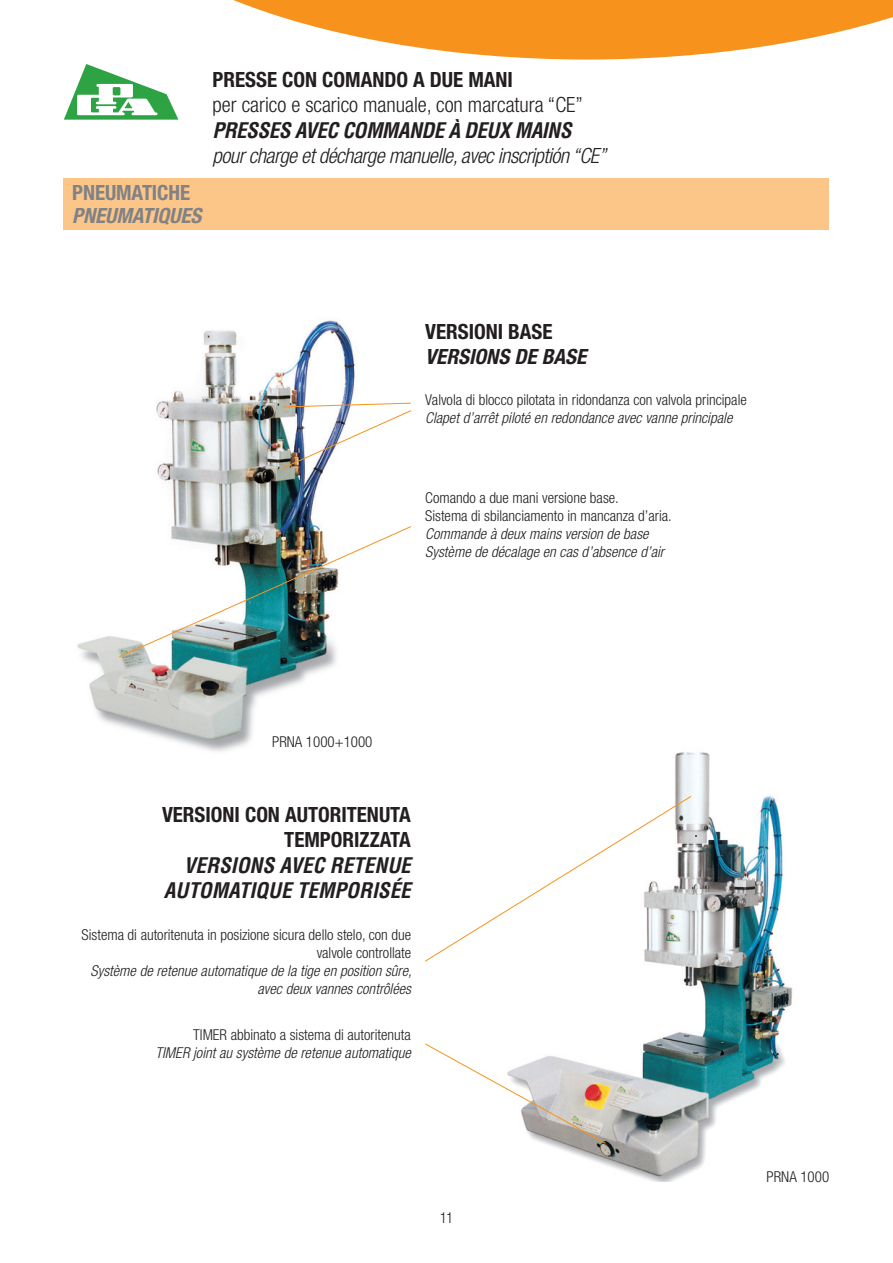
<style>
.page{position:relative;width:893px;height:1263px;background:#fff}
.page>*{position:absolute;margin:0;border:0;box-sizing:border-box;transform-origin:0 0}
.t1{font:700 condensed 21px/25.2px "Helvetica Neue";color:#231f20;text-align:right}
.t2{font:italic 700 condensed 21px/25.2px "Helvetica";letter-spacing:-.02em;color:#231f20;text-align:right}
.t3{font:italic 300 condensed 21px "Helvetica Neue";color:#231f20}
.t4{font:300 condensed 21px "Helvetica Neue";color:#231f20}
.t5{font:italic 700 condensed 21px "Helvetica Neue";color:#231f20}
.t6{font:italic 700 condensed 21px "Helvetica Neue";color:#808285}
.t7{font:700 condensed 21px "Helvetica Neue";letter-spacing:-.005em;color:#808285}
.t8{font:300 condensed 15px/18px "Helvetica Neue";color:#231f20}
.t9{font:italic 300 condensed 15px/18px "Helvetica Neue";letter-spacing:.005em;color:#231f20}
.t10{font:300 condensed 14.25px "Helvetica";color:#231f20}
.s1{font-family:"Helvetica Neue"}
</style>
<div class="page">
<svg style="left:64px;top:64px;width:114px;height:56px"></svg>
<svg style="left:233px;top:0;width:660px;height:60px"></svg>
<img style="left:77px;top:320px;width:278px;height:432px">
<img style="left:547px;top:752px;width:246px;height:430px">
<img style="left:281px;top:402px;width:130px;height:67px">
<img style="left:118px;top:526px;width:293px;height:132px">
<svg style="left:425px;top:795px;width:267px;height:167px"></svg>
<svg style="left:425px;top:1043px;width:181px;height:101px"></svg>
<div style="left:64px;top:179px;width:765px;height:51px;background:#fdc689"></div>
<h1 class="t7" style="left:72px;top:185px;width:119px">PNEUMATICHE</h1>
<h1 class="t6" style="left:72px;top:207px;width:135px">PNEUMATIQUES</h1>
<h1 class="t1" style="left:213px;top:69px;width:302px">PRESSE CON COMANDO A DUE MANI</h1>
<h1 class="t4" style="left:213px;top:97px;width:372px">per carico e scarico manuale, con marcatura “CE”</h1>
<h1 class="t2" style="left:213px;top:120px;width:364px">PRESSES AVEC COMMANDE <span class="s1">À</span> DEUX MAINS</h1>
<h1 class="t3" style="left:213px;top:148px;width:399px">pourcharge etdécharge manuelle,avecinscriptión “CE”</h1>
<h1 class="t1" style="left:425px;top:320px;width:129px">VERSIONI BASE</h1>
<h1 class="t5" style="left:425px;top:349px;width:167px">VERSIONS DE BASE</h1>
<p class="t8" style="left:425px;top:392px;width:323px">Valvola di blocco pilotata in ridondanza con valvola principale</p>
<p class="t9" style="left:425px;top:410px;width:312px">Clapetd’arrêtpiloté en redondance avec vanne principale</p>
<p class="t8" style="left:425px;top:490px;width:248px">Comando a due mani versione base.<br>Sistema di sbilanciamento in mancanza d’aria.</p>
<p class="t9" style="left:425px;top:526px;width:243px">Commande à deux mains version de base<br>Système de décalage en cas d’absence d’air</p>
<p class="t8" style="left:272px;top:734px;width:102px">PRNA 1000+1000</p>
<h1 class="t1" style="left:162px;top:803px;width:250px">VERSIONI CON AUTORITENUTA<br>TEMPORIZZATA</h1>
<h1 class="t2" style="left:164px;top:854px;width:253px">VERSIONS AVEC RETENUE<br>AUTOMATIQUE TEMPORISÉE</h1>
<p class="t8" style="left:82px;top:927px;width:331px;text-align:right">Sistema di autoritenuta in posizione sicura dello stelo, con due valvole controllate</p>
<p class="t9" style="left:91px;top:963px;width:326px;text-align:right">Système de retenue automatique de la tige en position sûre, avec deux vannes contrôlées</p>
<p class="t8" style="left:193px;top:1027px;width:219px">TIMER abbinato a sistema di autoritenuta</p>
<p class="t9" style="left:155px;top:1045px;width:260px">TIMER jointau système de retenue automatique</p>
<p class="t10" style="left:440px;top:1212px;width:14px">11</p>
<p class="t8" style="left:767px;top:1169px;width:64px">PRNA 1000</p>
</div>
